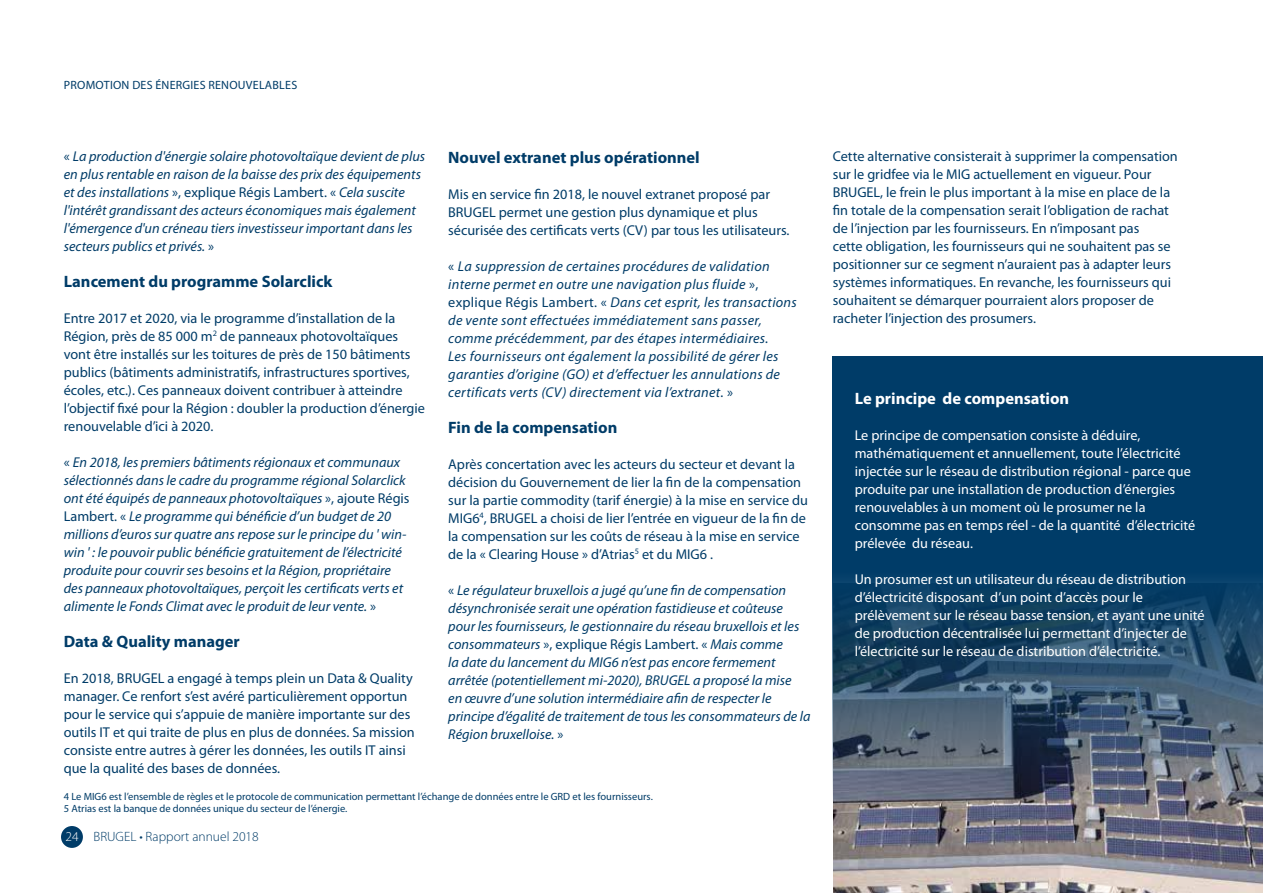
<style>
.page{position:relative;width:1263px;height:893px;background:#fff}
.page>*{position:absolute;margin:0;border:0;box-sizing:border-box;transform-origin:0 0}
.t1{font:700 16.5px "Myriad Pro";color:#003c68}
.t2{font:700 16.5px "Myriad Pro";color:#fff}
.t3{font:14.25px/18px "Myriad Pro";color:#003c68}
.t4{font:italic 14.25px/18px "Myriad Pro";color:#003c68}
.t5{font:14.25px/18px "Myriad Pro";color:#fff}
.t6{font:italic 14.25px/18px "Myriad Pro";letter-spacing:.02em;color:#003c68}
.t7{font:300 13.5px "Myriad Pro";color:#003c68}
.t8{font:12px "Myriad Pro";letter-spacing:.02em;color:#003c68}
.t9{font:10.5px/12px "Myriad Pro";color:#003c68}
.s1{font-style:normal}
.s2{color:#fff}
</style>
<div class="page">
<img style="left:834px;top:818px;width:429px;height:75px">
<svg style="left:833px;top:357px;width:430px;height:461px;background:#204a6c"></svg>
<div style="left:61px;top:826px;width:22px;height:22px;background:#003c68;border-radius:50%"></div>
<p class="t8" style="left:64px;top:79px;width:235px">PROMOTION DES ÉNERGIES RENOUVELABLES</p>
<p class="t4" style="left:64px;top:148px;width:363px"><span class="s1">«</span> La production d'énergie solaire photovoltaïque devient de plus en plus rentable en raison de la baisse des prix des équipements et des installations <span class="s1">», explique Régis Lambert. «</span> Cela suscite l'intérêt grandissant des acteurs économiques mais également l'émergence d'un créneau tiers investisseur important dans les secteurs publics et privés. <span class="s1">»</span></p>
<p class="t1" style="left:64px;top:272px;width:270px">Lancement du programme Solarclick</p>
<p class="t3" style="left:64px;top:309px;width:363px">Entre 2017 et 2020, via le programme d’installation de la Région, près de 85 000 m<sup>2</sup> de panneaux photovoltaïques vont être installés sur les toitures de près de 150 bâtiments publics (bâtiments administratifs, infrastructures sportives, écoles, etc.). Ces panneaux doivent contribuer à atteindre l’objectif fixé pour la Région : doubler la production d’énergie renouvelable d’ici à 2020.</p>
<p class="t4" style="left:64px;top:454px;width:347px"><span class="s1">«</span> En 2018, les premiers bâtiments régionaux et communaux sélectionnés dans le cadre du programme régional Solarclick ont été équipés de panneaux photovoltaïques <span class="s1">», ajoute Régis Lambert. «</span> Le programme qui bénéficie d’un budget de 20 millions d’euros sur quatre ans repose sur le principe du ' win&shy;win ' : le pouvoir public bénéficie gratuitement de l’électricité produite pour couvrir ses besoins et la Région, propriétaire des panneaux photovoltaïques, perçoit les certificats verts et alimente le Fonds Climat avec le produit de leur vente. <span class="s1">»</span></p>
<p class="t1" style="left:64px;top:632px;width:178px">Data &amp; Quality manager</p>
<p class="t3" style="left:64px;top:669px;width:353px">En 2018, BRUGEL a engagé à temps plein un Data &amp; Quality manager. Ce renfort s’est avéré particulièrement opportun pour le service qui s’appuie de manière importante sur des outils IT et qui traite de plus en plus de données. Sa mission consiste entre autres à gérer les données, les outils IT ainsi que la qualité des bases de données.</p>
<p class="t1" style="left:448px;top:148px;width:253px">Nouvel extranet plus opérationnel</p>
<p class="t3" style="left:448px;top:185px;width:343px">Mis en service fin 2018, le nouvel extranet proposé par<br>BRUGEL permet une gestion plus dynamique et plus sécurisée des certificats verts (CV) par tous les utilisateurs.</p>
<p class="t6" style="left:448px;top:257px;width:350px"><span class="s1">«</span> La suppression de certaines procédures de validation interne permet en outre une navigation plus fluide <span class="s1">», explique Régis Lambert. «</span> Dans cet esprit, les transactions de vente sont effectuées immédiatement sans passer, comme précédemment, par des étapes intermédiaires.<br>Les fournisseurs ont également la possibilité de gérer les garanties d’origine (GO) et d’effectuer les annulations de certificats verts (CV) directement via l’extranet. <span class="s1">»</span></p>
<p class="t1" style="left:448px;top:418px;width:171px">Fin de la compensation</p>
<p class="t3" style="left:448px;top:455px;width:361px">Après concertation avec les acteurs du secteur et devant la décision du Gouvernement de lier la fin de la compensation sur la partie commodity (tarif énergie) à la mise en service du MIG6<sup>4</sup>, BRUGEL a choisi de lier l’entrée en vigueur de la fin de la compensation sur les coûts de réseau à la mise en service de la « Clearing House » d’Atrias<sup>5</sup> et du MIG6 .</p>
<p class="t4" style="left:448px;top:581px;width:364px"><span class="s1">«</span> Le régulateur bruxellois a jugé qu’une fin de compensation désynchronisée serait une opération fastidieuse et coûteuse pour les fournisseurs, le gestionnaire du réseau bruxellois et les consommateurs <span class="s1">», explique Régis Lambert. «</span> Mais comme<br>la date du lancement du MIG6 n’est pas encore fermement arrêtée (potentiellement mi-2020), BRUGEL a proposé la mise<br>en œuvre d’une solution intermédiaire afin de respecter le principe d’égalité de traitement de tous les consommateurs de la Région bruxelloise. <span class="s1">»</span></p>
<p class="t9" style="left:64px;top:791px;width:590px">4 Le MIG6 est l’ensemble de règles et le protocole de communication permettant l’échange de données entre le GRD et les fournisseurs.<br>5 Atrias est la banque de données unique du secteur de l’énergie.</p>
<p class="t7" style="left:66px;top:829px;width:195px"><span class="s2">24</span> BRUGEL • Rapport annuel 2018</p>
<p class="t3" style="left:833px;top:147px;width:347px">Cette alternative consisterait à supprimer la compensation sur le gridfee via le MIG actuellement en vigueur. Pour BRUGEL, le frein le plus important à la mise en place de la fin totale de la compensation serait l’obligation de rachat de l’injection par les fournisseurs. En n’imposant pas<br>cette obligation, les fournisseurs qui ne souhaitent pas se positionner sur ce segment n’auraient pas à adapter leurs systèmes informatiques. En revanche, les fournisseurs qui souhaitent se démarquer pourraient alors proposer de racheter l’injection des prosumers.</p>
<p class="t2" style="left:855px;top:389px;width:216px">Le principe de compensation</p>
<p class="t5" style="left:855px;top:427px;width:342px">Le principe de compensation consiste à déduire, mathématiquement et annuellement, toute l’électricité injectée sur le réseau de distribution régional - parce que produite par une installation de production d’énergies renouvelables à un moment où le prosumer ne la consomme pas en temps réel - de la quantité d’électricité prélevée du réseau.</p>
<p class="t5" style="left:855px;top:571px;width:351px">Un prosumer est un utilisateur du réseau de distribution d’électricité disposant d’un point d’accès pour le prélèvement sur le réseau basse tension, et ayant une unité de production décentralisée lui permettant d’injecter de l’électricité sur le réseau de distribution d’électricité.</p>
</div>
